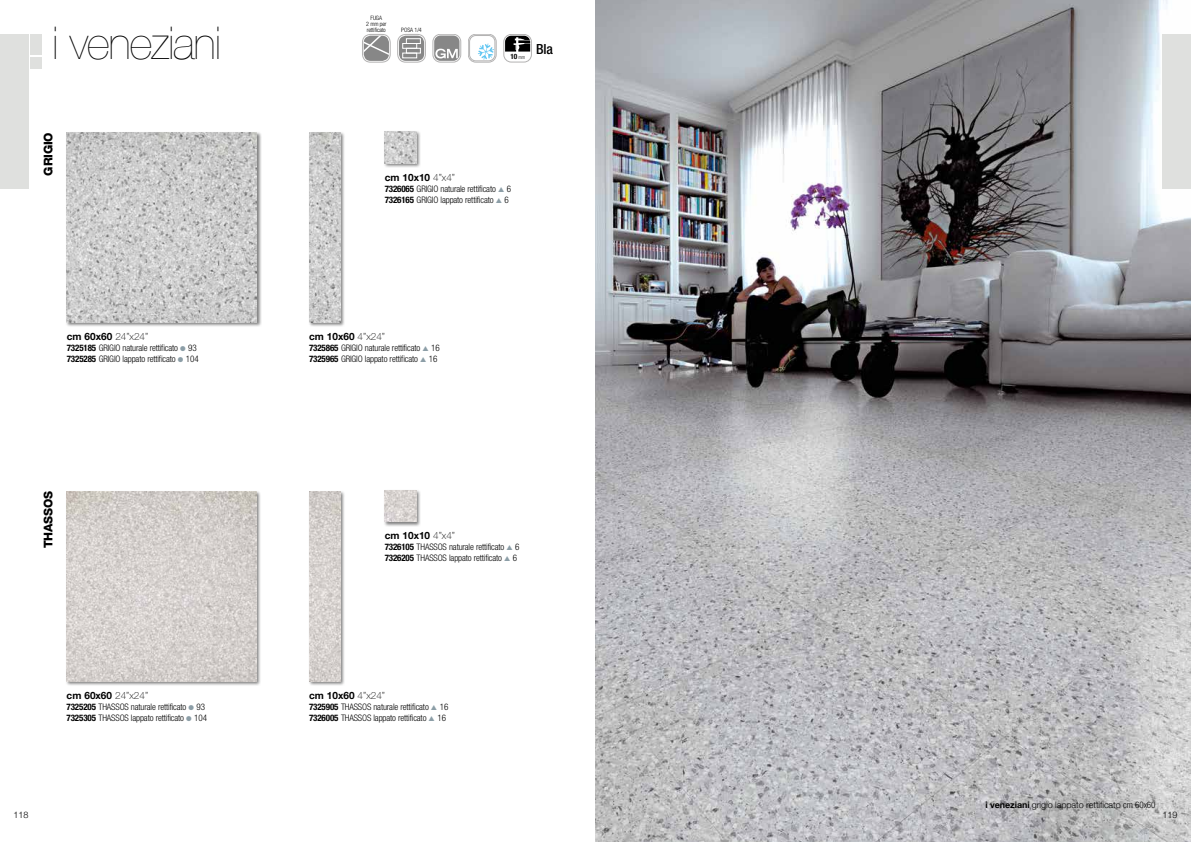
<style>
.page{position:relative;width:1191px;height:842px;background:#fff}
.page>*{position:absolute;margin:0;border:0;box-sizing:border-box;transform-origin:0 0}
.t1{font:200 45px "Helvetica Neue";letter-spacing:-.025em;color:#000}
.t2{font:500 condensed 14px "Helvetica Neue";color:#000}
.t3{font:800 12px "Helvetica Neue";letter-spacing:-.015em;color:#000}
.t4{font:700 10px "Helvetica Neue";color:#000}
.t5{font:300 condensed 9px/11px "Helvetica Neue";letter-spacing:-.015em;color:#000}
.t6{font:700 condensed 9px "Helvetica Neue";letter-spacing:-.015em;color:#000}
.t7{font:300 9px "Helvetica Neue";letter-spacing:-.01em;color:#000}
.t8{font:700 condensed 7.3px "Helvetica Neue";color:#000}
.t9{font:300 condensed 6px/6px "Helvetica Neue";letter-spacing:-.015em;color:#000;text-align:center}
.s1{font-weight:100}
.s2{font-weight:700}
.s3{color:#8c9ea7}
.s4{font-weight:300}
.s5{font-weight:300;font-size:5px}
.s6{font-stretch:condensed}
</style>
<div class="page">
<div style="left:31px;top:34px;width:11px;height:21px;background:#dfe0de"></div>
<div style="left:31px;top:57px;width:11px;height:12px;background:#dfe0de"></div>
<div style="left:66px;top:131px;width:196px;height:196px;background:#000;opacity:.5"></div>
<img style="left:67px;top:132px;width:190px;height:190px">
<div style="left:65px;top:490px;width:197px;height:196px;background:#000;opacity:.5"></div>
<img style="left:67px;top:491px;width:190px;height:190px">
<div style="left:308px;top:131px;width:38px;height:196px;background:#000;opacity:.5"></div>
<img style="left:309px;top:132px;width:31px;height:190px">
<div style="left:308px;top:490px;width:38px;height:196px;background:#000;opacity:.5"></div>
<img style="left:309px;top:491px;width:31px;height:190px">
<div style="left:383px;top:130px;width:38px;height:38px;background:#000;opacity:.5"></div>
<img style="left:385px;top:132px;width:31px;height:31px">
<div style="left:383px;top:489px;width:38px;height:38px;background:#000;opacity:.5"></div>
<img style="left:385px;top:490px;width:31px;height:32px">
<img style="left:595px;top:0;width:596px;height:842px">
<svg style="left:468px;top:34px;width:28px;height:28px"></svg>
<div style="left:469px;top:36px;width:26px;height:25px;background:#fff;border-radius:6px"></div>
<svg style="left:478px;top:43px;width:16px;height:17px"></svg>
<div style="left:469px;top:35px;width:26px;height:26px;border:1px solid #b3b2b2;border-radius:6px"></div>
<div style="left:468px;top:34px;width:28px;height:28px;border:1px solid #b3b2b2;border-radius:8px"></div>
<svg style="left:505px;top:34px;width:27px;height:28px"></svg>
<div style="left:504px;top:34px;width:27px;height:28px;background:#fff;border-radius:7px"></div>
<div style="left:503px;top:34px;width:28px;height:28px;border:1px solid #b3b2b2;border-radius:7px"></div>
<svg style="left:505px;top:36px;width:26px;height:16px"></svg>
<svg style="left:433px;top:34px;width:28px;height:28px"></svg>
<div style="left:434px;top:36px;width:25px;height:25px;background:#878787;border-radius:6px"></div>
<div style="left:433px;top:34px;width:28px;height:28px;border:1px solid #b3b2b2;border-radius:8px"></div>
<svg style="left:435px;top:49px;width:23px;height:9px"></svg>
<div style="left:362px;top:34px;width:28px;height:28px;border:1px solid #b3b2b2;border-radius:8px"></div>
<svg style="left:364px;top:36px;width:25px;height:25px"></svg>
<div style="left:397px;top:34px;width:28px;height:28px;border:1px solid #b3b2b2;border-radius:8px"></div>
<svg style="left:399px;top:36px;width:25px;height:25px"></svg>
<div style="left:402px;top:43px;width:15px;height:5px;border:1px solid #fff"></div>
<div style="left:406px;top:48px;width:14px;height:5px;border:1px solid #fff"></div>
<div style="left:402px;top:53px;width:15px;height:5px;border:1px solid #fff"></div>
<div style="left:0;top:34px;width:28px;height:155px;background:#dfe0de"></div>
<div style="left:1162px;top:34px;width:29px;height:155px;background:#dfe0de"></div>
<h1 class="t1" style="left:52px;top:17px;width:170px">i veneziani</h1>
<h3 class="t3" style="left:41px;top:176px;width:45px;rotate:-90deg">grigio</h3>
<p class="t4" style="left:67px;top:330px;width:83px">cm 60x60 <span class="s1">24”x24”</span></p>
<p class="t5" style="left:67px;top:342px;width:133px"><span class="s2">7325185</span> grigio naturale rettificato <span class="s3">●</span> 93<br><span class="s2">7325285</span> grigio lappato rettificato <span class="s3">●</span> 104</p>
<h3 class="t3" style="left:41px;top:548px;width:59px;rotate:-90deg">thassos</h3>
<p class="t4" style="left:67px;top:689px;width:83px">cm 60x60 <span class="s1">24”x24”</span></p>
<p class="t6" style="left:67px;top:701px;width:41px">7325205 <span class="s4">thass</span></p>
<p class="t5" style="left:120px;top:701px;width:87px">os naturale rettificato <span class="s3">●</span> 93</p>
<p class="t6" style="left:67px;top:712px;width:41px">7325305 <span class="s4">thass</span></p>
<p class="t5" style="left:120px;top:712px;width:89px">os lappato rettificato <span class="s3">●</span> 104</p>
<p class="t9" style="left:366px;top:15px;width:22px">FUGA<br>2 mm per rettificato</p>
<p class="t9" style="left:401px;top:27px;width:22px">POSA 1/4</p>
<p class="t8" style="left:510px;top:52px;width:16px">10 <span class="s5">mm</span></p>
<h2 class="t2" style="left:536px;top:40px;width:18px">Bla</h2>
<p class="t4" style="left:385px;top:171px;width:72px">cm 10x10 <span class="s1">4”x4”</span></p>
<p class="t5" style="left:385px;top:183px;width:128px"><span class="s2">7326065</span> grigio naturale rettificato <span class="s3">▲</span> 6<br><span class="s2">7326165</span> grigio lappato rettificato <span class="s3">▲</span> 6</p>
<p class="t4" style="left:309px;top:330px;width:77px">cm 10x60 <span class="s1">4”x24”</span></p>
<p class="t5" style="left:309px;top:342px;width:132px"><span class="s2">7325865</span> grigio naturale rettificato <span class="s3">▲</span> 16<br><span class="s2">7325965</span> grigio lappato rettificato <span class="s3">▲</span> 16</p>
<p class="t4" style="left:385px;top:530px;width:72px">cm 10x10 <span class="s1">4”x4”</span></p>
<p class="t6" style="left:385px;top:542px;width:41px">7326105 <span class="s4">thass</span></p>
<p class="t5" style="left:438px;top:542px;width:83px">os naturale rettificato <span class="s3">▲</span> 6</p>
<p class="t6" style="left:385px;top:553px;width:41px">7326205 <span class="s4">thass</span></p>
<p class="t5" style="left:438px;top:553px;width:81px">os lappato rettificato <span class="s3">▲</span> 6</p>
<p class="t4" style="left:309px;top:689px;width:77px">cm 10x60 <span class="s1">4”x24”</span></p>
<p class="t6" style="left:309px;top:701px;width:41px">7325905 <span class="s4">thass</span></p>
<p class="t5" style="left:362px;top:701px;width:88px">os naturale rettificato <span class="s3">▲</span> 16</p>
<p class="t6" style="left:309px;top:712px;width:41px">7326005 <span class="s4">thass</span></p>
<p class="t5" style="left:362px;top:712px;width:85px">os lappato rettificato <span class="s3">▲</span> 16</p>
<p class="t7" style="left:985px;top:799px;width:172px"><span class="s2">i veneziani</span> grigio lappato rettificato <span class="s6">cm 60x60</span></p>
<p class="t7" style="left:13px;top:810px;width:17px">118</p>
<p class="t7" style="left:1162px;top:810px;width:17px">119</p>
</div>
